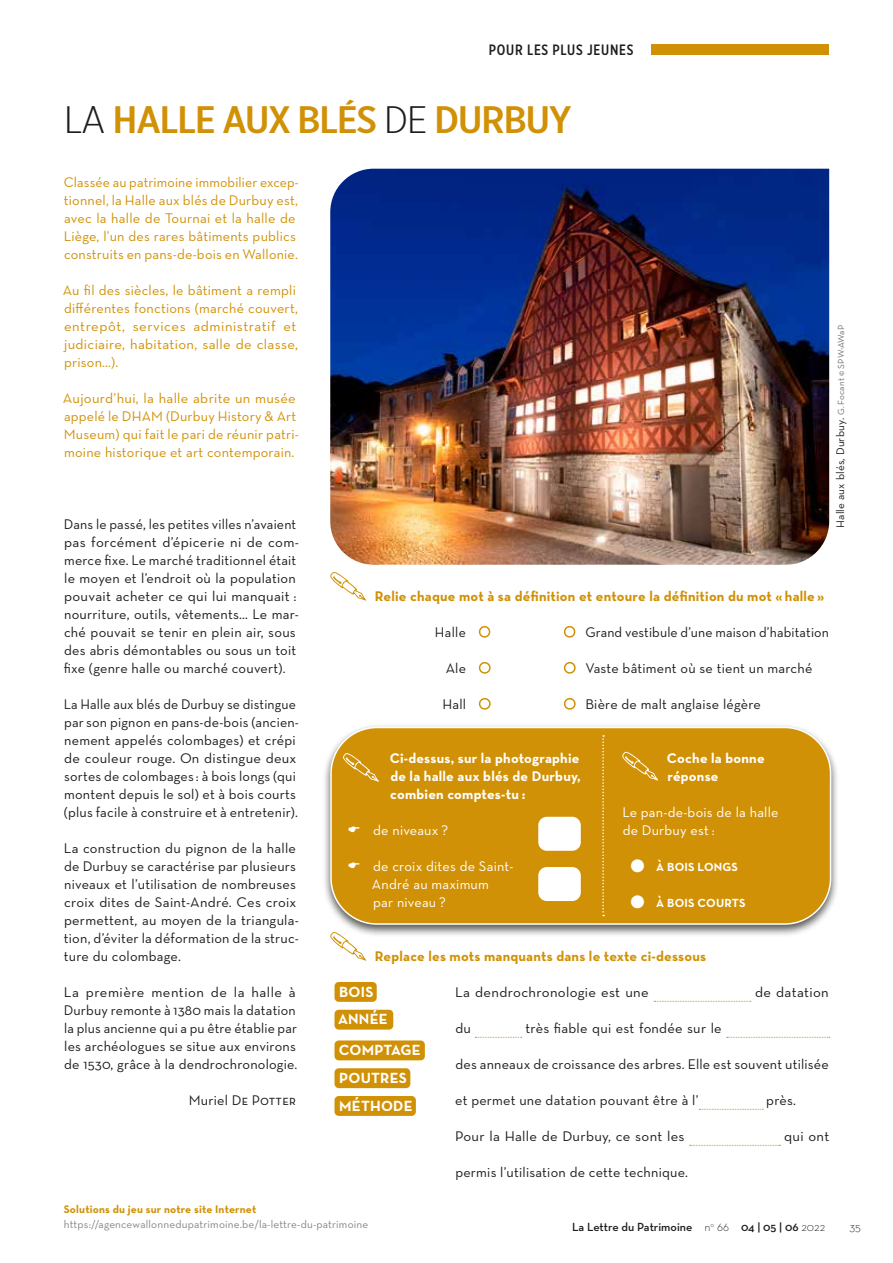
<style>
.page{position:relative;width:893px;height:1263px;background:#fff}
.page>*{position:absolute;margin:0;border:0;box-sizing:border-box;transform-origin:0 0}
.t1{font:500 38.25px "Gotham X Narrow";letter-spacing:-.02em;color:#d19106;scale:1.18 1}
.t2{font:700 15px/27.8px "Neutra Text";letter-spacing:.015em;color:#fff}
.t3{font:500 15px "Gotham X Narrow";letter-spacing:.05em;color:#1d1d1b}
.t4{font:14.25px/18px "Neutra Text";letter-spacing:.015em;color:#1d1d1b}
.t5{font:14.25px/18px "Neutra Text";letter-spacing:.015em;color:#d19106}
.t6{font:700 14.25px "Neutra Text";letter-spacing:.015em;color:#d19106}
.t7{font:700 14.25px/18px "Neutra Text";letter-spacing:.015em;color:#fff;text-align:justify}
.t8{font:14.25px/18px "Neutra Text";letter-spacing:.015em;color:#fff}
.t9{font:14.25px "Neutra Text Book SC";letter-spacing:.015em;color:#1d1d1b}
.t10{font:600 12px "Neutra Text";color:#1d1d1b}
.t11{font:700 12px "Neutra Text";letter-spacing:.015em;color:#fff}
.t12{font:300 12px "Neutra Text";color:#1d1d1b}
.t13{font:11.25px "Neutra Text";letter-spacing:.015em;color:#878787}
.t14{font:11.25px "Neutra Text";letter-spacing:.015em;color:#1d1d1b}
.t15{font:700 11.25px "Neutra Text";letter-spacing:.015em;color:#d19106}
.s1{font-weight:300;color:#1d1d1b}
.s2{font-family:"Neutra Text"}
.s3{font-size:9px;color:#706f6f}
.s4{color:#d19106}
.s5{font-weight:300}
</style>
<div class="page">
<div style="left:322px;top:723px;width:517px;height:214px;background:#1d1d1b;opacity:.75"></div>
<div style="left:331px;top:727px;width:500px;height:197px;background:#d19106;border-radius:46px"></div>
<div style="left:330px;top:727px;width:501px;height:198px;border:2px solid #fff;border-radius:46px"></div>
<svg style="left:330px;top:572px;width:36px;height:29px"></svg>
<svg style="left:343px;top:753px;width:36px;height:29px"></svg>
<svg style="left:622px;top:752px;width:36px;height:29px"></svg>
<img style="left:330px;top:169px;width:499px;height:396px">
<div style="left:538px;top:817px;width:43px;height:34px;background:#fff;border-radius:9px"></div>
<div style="left:538px;top:867px;width:43px;height:34px;background:#fff;border-radius:9px"></div>
<svg style="left:330px;top:932px;width:36px;height:29px"></svg>
<div style="left:334px;top:982px;width:43px;height:20px;background:#d19106;border-radius:4px"></div>
<div style="left:334px;top:1010px;width:59px;height:19px;background:#d19106;border-radius:4px"></div>
<div style="left:334px;top:1040px;width:91px;height:20px;background:#d19106;border-radius:4px"></div>
<div style="left:334px;top:1068px;width:76px;height:20px;background:#d19106;border-radius:4px"></div>
<div style="left:334px;top:1096px;width:82px;height:20px;background:#d19106;border-radius:4px"></div>
<svg style="left:654px;top:1001px;width:97px;height:1px"></svg>
<svg style="left:475px;top:1037px;width:47px;height:1px"></svg>
<svg style="left:727px;top:1037px;width:103px;height:1px"></svg>
<svg style="left:699px;top:1109px;width:64px;height:1px"></svg>
<svg style="left:690px;top:1145px;width:90px;height:1px"></svg>
<svg style="left:602px;top:735px;width:2px;height:181px"></svg>
<div style="left:651px;top:44px;width:178px;height:11px;background:#d19106"></div>
<p class="t3" style="left:489px;top:40px;width:146px">POUR LES PLUS JEUNES</p>
<h1 class="t1" style="left:64px;top:96px;width:431px"><span class="s1">LA</span> HALLE AUX BLÉS <span class="s1">DE</span> DURBUY</h1>
<p class="t5" style="left:64px;top:173px;width:237px">Classée au patrimoine immobilier excep&shy;tionnel, la Halle aux blés de Durbuy est, avec la halle de Tournai et la halle de Liège, l’un des rares bâtiments publics construits en pans-de-bois en Wallonie.</p>
<p class="t5" style="left:63px;top:281px;width:237px">Au fil des siècles, le bâtiment a rempli différentes fonctions (marché couvert, entrepôt, services administratif et judiciaire, habitation, salle de classe, prison…).</p>
<p class="t5" style="left:63px;top:389px;width:237px">Aujourd’hui, la halle abrite un musée appelé le DHAM (Durbuy History &amp; Art Museum) qui fait le pari de réunir patri&shy;moine historique et art contemporain.</p>
<p class="t4" style="left:64px;top:515px;width:237px">Dans le passé, les petites villes n’avaient pas forcément d’épicerie ni de com&shy;merce fixe. Le marché traditionnel était le moyen et l’endroit où la population pouvait acheter ce qui lui manquait : nourriture, outils, vêtements… Le mar&shy;ché pouvait se tenir en plein air, sous des abris démontables ou sous un toit fixe (genre halle ou marché couvert).</p>
<p class="t4" style="left:64px;top:695px;width:237px">La Halle aux blés de Durbuy se distingue par son pignon en pans-de-bois (ancien&shy;nement appelés colombages) et crépi de couleur rouge. On distingue deux sortes de colombages : à bois longs (qui montent depuis le sol) et à bois courts (plus facile à construire et à entretenir).</p>
<p class="t4" style="left:64px;top:839px;width:237px">La construction du pignon de la halle de Durbuy se caractérise par plusieurs niveaux et l’utilisation de nombreuses croix dites de Saint-André. Ces croix permettent, au moyen de la triangula&shy;tion, d’éviter la déformation de la struc&shy;ture du colombage.</p>
<p class="t4" style="left:64px;top:983px;width:235px;text-align:justify">La première mention de la halle à Durbuy remonte à 1380 mais la datation la plus ancienne qui a pu être établie par les archéologues se situe aux environs de 1530, grâce à la dendrochronologie.</p>
<p class="t9" style="left:189px;top:1091px;width:108px"><span class="s2">Muriel</span> De Potter</p>
<p class="t14" style="left:833px;top:528px;width:204px;rotate:-90deg">Halle aux blés, Durbuy. <span class="s3">G. Focant © SPW-AWaP</span></p>
<p class="t6" style="left:375px;top:587px;width:451px">Relie chaque mot à sa définition et entoure la définition du mot « halle »</p>
<p class="t4" style="left:435px;top:623px;width:57px">Halle <span class="s4">●</span></p>
<p class="t4" style="left:564px;top:623px;width:266px"><span class="s4">●</span> Grand vestibule d’une maison d’habitation</p>
<p class="t4" style="left:446px;top:659px;width:46px">Ale <span class="s4">●</span></p>
<p class="t4" style="left:564px;top:659px;width:250px"><span class="s4">●</span> Vaste bâtiment où se tient un marché</p>
<p class="t4" style="left:442px;top:695px;width:49px">Hall <span class="s4">●</span></p>
<p class="t4" style="left:564px;top:695px;width:198px"><span class="s4">●</span> Bière de malt anglaise légère</p>
<p class="t7" style="left:390px;top:749px;width:192px">Ci-dessus, sur la photographie de la halle aux blés de Durbuy, combien comptes-tu :</p>
<p class="t8" style="left:373px;top:821px;width:77px">de niveaux ?</p>
<p class="t8" style="left:372px;top:857px;width:143px">de croix dites de Saint-<br>André au maximum<br>par niveau ?</p>
<p class="t7" style="left:667px;top:749px;width:99px">Coche la bonne réponse</p>
<p class="t8" style="left:622px;top:803px;width:158px">Le pan-de-bois de la halle de Durbuy est :</p>
<p class="t11" style="left:630px;top:859px;width:109px">● À BOIS LONGS</p>
<p class="t11" style="left:630px;top:895px;width:117px">● À BOIS COURTS</p>
<p class="t6" style="left:375px;top:947px;width:333px">Replace les mots manquants dans le texte ci-dessous</p>
<p class="t2" style="left:338px;top:977px;width:51px">BOIS<br>ANNÉE</p>
<p class="t2" style="left:339px;top:1036px;width:83px">COMPTAGE<br>POUTRES<br>MÉTHODE</p>
<p class="t4" style="left:455px;top:983px;width:195px">La dendrochronologie est une</p>
<p class="t4" style="left:755px;top:983px;width:75px">de datation</p>
<p class="t4" style="left:455px;top:1019px;width:17px">du</p>
<p class="t4" style="left:525px;top:1019px;width:198px">très fiable qui est fondée sur le</p>
<p class="t4" style="left:455px;top:1055px;width:375px">des anneaux de croissance des arbres. Elle est souvent utilisée</p>
<p class="t4" style="left:455px;top:1091px;width:245px">et permet une datation pouvant être à l’</p>
<p class="t4" style="left:766px;top:1091px;width:31px">près.</p>
<p class="t4" style="left:455px;top:1127px;width:231px">Pour la Halle de Durbuy, ce sont les</p>
<p class="t4" style="left:784px;top:1127px;width:47px">qui ont</p>
<p class="t4" style="left:455px;top:1163px;width:234px">permis l’utilisation de cette technique.</p>
<p class="t15" style="left:64px;top:1202px;width:194px">Solutions du jeu sur notre site Internet</p>
<p class="t13" style="left:64px;top:1217px;width:306px">https://agencewallonnedupatrimoine.be/la-lettre-du-patrimoine</p>
<p class="t10" style="left:572px;top:1219px;width:255px">La Lettre du Patrimoine <span class="s5">n</span><sup>o</sup> <span class="s5">66</span> 04 | 05 | 06 <span class="s5">2022</span></p>
<p class="t12" style="left:849px;top:1219px;width:13px">35</p>
</div>
